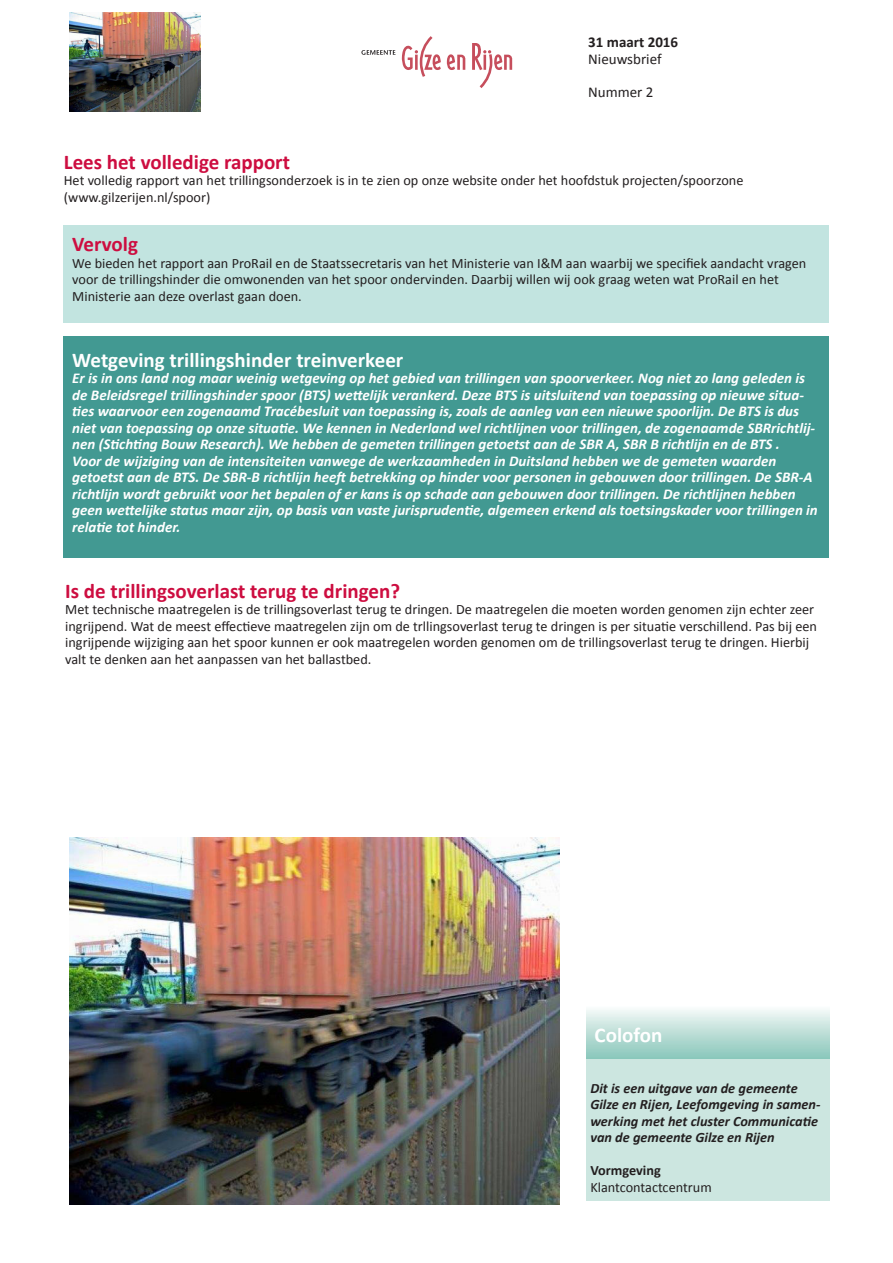
<style>
.page{position:relative;width:893px;height:1263px;background:#fff}
.page>*{position:absolute;margin:0;border:0;box-sizing:border-box;transform-origin:0 0}
.tussenkop{font:700 21px "Calibri";color:#cd0d40}
.tussenkop-2{font:700 21px "Calibri";color:#fff}
.intro{font:italic 700 15px/16.5px "Calibri";color:#fff}
.t1{font:15px "Calibri";color:#231f20}
.t2{font:700 15px "Calibri";color:#231f20}
.platte_tekst{font:14.25px/16.5px "Calibri";color:#231f20}
.opsomming_platte_tek{font:14.25px/16.5px "Calibri";color:#231f20}
.intro-2{font:italic 700 14.25px/16.5px "Calibri";color:#231f20}
.platte_tekst-2{font:700 14.25px "Calibri";color:#231f20}
</style>
<div class="page">
<div style="left:586px;top:1024px;width:243px;height:177px;background:#cce6e0"></div>
<div style="left:586px;top:1005px;width:243px;height:54px;background:linear-gradient(to bottom,#fbfcfb,#89c6ba)"></div>
<svg style="left:361px;top:36px;width:151px;height:52px"></svg>
<img style="left:69px;top:13px;width:132px;height:98px">
<div style="left:64px;top:225px;width:765px;height:98px;background:#c2e4e0"></div>
<div style="left:64px;top:336px;width:765px;height:221px;background:#429992"></div>
<img style="left:69px;top:838px;width:490px;height:367px">
<p class="t2" style="left:588px;top:33px;width:91px">31 maart 2016</p>
<p class="t1" style="left:588px;top:49px;width:75px">Nieuwsbrief</p>
<p class="t1" style="left:588px;top:82px;width:67px">Nummer 2</p>
<p class="tussenkop" style="left:64px;top:148px;width:228px">Lees het volledige rapport</p>
<p class="opsomming_platte_tek" style="left:64px;top:172px;width:681px">Het volledig rapport van het trillingsonderzoek is in te zien op onze website onder het hoofdstuk projecten/spoorzone (www.gilzerijen.nl/spoor)</p>
<p class="tussenkop" style="left:72px;top:231px;width:67px">Vervolg</p>
<p class="platte_tekst" style="left:72px;top:255px;width:735px">We bieden het rapport aan ProRail en de Staatssecretaris van het Ministerie van I&amp;M aan waarbij we specifiek aandacht vragen voor de trillingshinder die omwonenden van het spoor ondervinden. Daarbij willen wij ook graag weten wat ProRail en het</p>
<p class="platte_tekst" style="left:72px;top:288px;width:231px">Ministerie aan deze overlast gaan doen.</p>
<p class="tussenkop-2" style="left:72px;top:346px;width:333px">Wetgeving trillingshinder treinverkeer</p>
<p class="intro" style="left:72px;top:370px;width:744px">Er is in ons land nog maar weinig wetgeving op het gebied van trillingen van spoorverkeer. Nog niet zo lang geleden is de Beleidsregel trillingshinder spoor (BTS) wettelijk verankerd. Deze BTS is uitsluitend van toepassing op nieuwe situa&shy;ties waarvoor een zogenaamd Tracébesluit van toepassing is, zoals de aanleg van een nieuwe spoorlijn. De BTS is dus niet van toepassing op onze situatie. We kennen in Nederland wel richtlijnen voor trillingen, de zogenaamde SBRrichtlij&shy;nen (Stichting Bouw Research). We hebben de gemeten trillingen getoetst aan de SBR A, SBR B richtlijn en de BTS .</p>
<p class="intro" style="left:72px;top:452px;width:747px">Voor de wijziging van de intensiteiten vanwege de werkzaamheden in Duitsland hebben we de gemeten waarden getoetst aan de BTS. De SBR-B richtlijn heeft betrekking op hinder voor personen in gebouwen door trillingen. De SBR-A richtlijn wordt gebruikt voor het bepalen of er kans is op schade aan gebouwen door trillingen. De richtlijnen hebben geen wettelijke status maar zijn, op basis van vaste jurisprudentie, algemeen erkend als toetsingskader voor trillingen in relatie tot hinder.</p>
<p class="tussenkop" style="left:65px;top:577px;width:336px">Is de trillingsoverlast terug te dringen?</p>
<p class="platte_tekst" style="left:65px;top:601px;width:753px">Met technische maatregelen is de trillingsoverlast terug te dringen. De maatregelen die moeten worden genomen zijn echter zeer ingrijpend. Wat de meest effectieve maatregelen zijn om de trllingsoverlast terug te dringen is per situatie verschillend. Pas bij een ingrijpende wijziging aan het spoor kunnen er ook maatregelen worden genomen om de trillingsoverlast terug te dringen. Hierbij valt te denken aan het aanpassen van het ballastbed.</p>
<p class="tussenkop-2" style="left:595px;top:1021px;width:69px">Colofon</p>
<p class="intro-2" style="left:590px;top:1080px;width:232px">Dit is een uitgave van de gemeente Gilze en Rijen, Leefomgeving in samen&shy;werking met het cluster Communicatie van de gemeente Gilze en Rijen</p>
<p class="platte_tekst-2" style="left:590px;top:1161px;width:72px">Vormgeving</p>
<p class="platte_tekst" style="left:590px;top:1179px;width:123px">Klantcontactcentrum</p>
</div>
